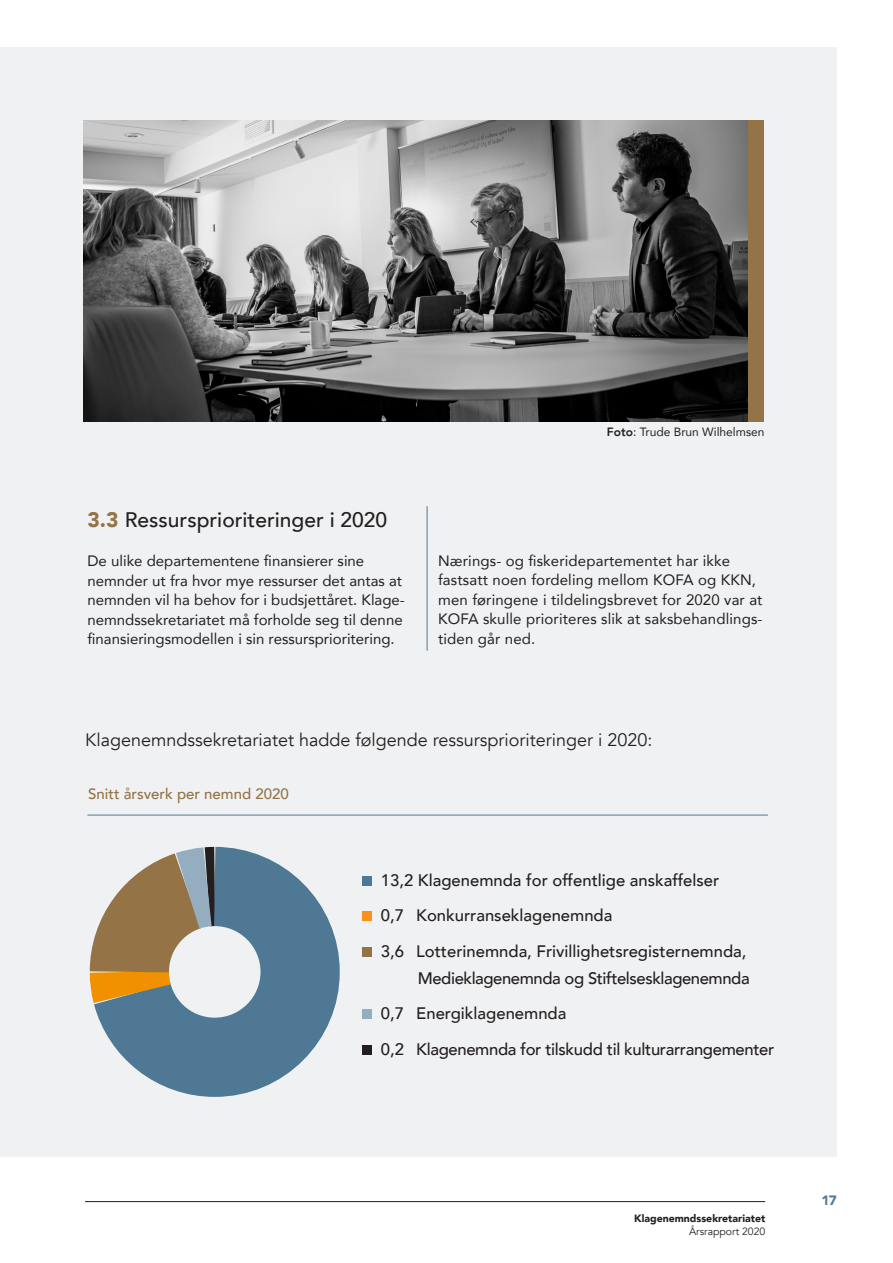
<style>
.page{position:relative;width:893px;height:1263px;background:#fff}
.page>*{position:absolute;margin:0;border:0;box-sizing:border-box;transform-origin:0 0}
.t1{font:500 21px "Avenir";color:#231f20}
.t2{font:18px "Avenir";color:#231f20}
.t3{font:500 16.65px/27px "Avenir";color:#231f20;text-align:right}
.t4{font:500 16.65px "Avenir";letter-spacing:-.02em;color:#231f20}
.t5{font:15px/19.5px "Avenir";color:#231f20}
.t6{font:500 15px "Avenir";color:#947347}
.t7{font:900 13.5px "Avenir";color:#4f7894}
.t8{font:12px "Avenir";color:#231f20}
.t9{font:900 10.5px "Avenir";color:#231f20}
.t10{font:10.5px "Avenir";color:#231f20}
.s1{font-weight:900;color:#947347}
.s2{font-weight:800}
</style>
<div class="page">
<hr style="left:85px;top:1201px;width:680px;height:1px;background:#231f20">
<div style="left:0;top:47px;width:837px;height:1110px;background:#f0f1f2"></div>
<hr style="left:427px;top:506px;width:1px;height:145px;background:#4f7894">
<svg style="left:174px;top:814px;width:205px;height:283px"></svg>
<svg style="left:87px;top:814px;width:207px;height:276px"></svg>
<hr style="left:87px;top:815px;width:681px;height:1px;background:#4f7894">
<div style="left:362px;top:876px;width:10px;height:9px;background:#4f7894"></div>
<div style="left:362px;top:911px;width:10px;height:10px;background:#f7931d"></div>
<div style="left:362px;top:947px;width:10px;height:9px;background:#947347"></div>
<div style="left:362px;top:1009px;width:10px;height:10px;background:#95aebf"></div>
<div style="left:362px;top:1045px;width:10px;height:9px;background:#231f20"></div>
<img style="left:84px;top:121px;width:665px;height:301px">
<div style="left:749px;top:121px;width:15px;height:301px;background:#947347"></div>
<p class="t1" style="left:87px;top:502px;width:301px"><span class="s1">3.3</span> Ressursprioriteringer i 2020</p>
<p class="t5" style="left:87px;top:551px;width:319px">De ulike departementene finansierer sine nemnder ut fra hvor mye ressurser det antas at nemnden vil ha behov for i budsjettåret. Klage-</p>
<p class="t5" style="left:87px;top:609px;width:317px">nemndssekretariatet må forholde seg til denne finansieringsmodellen i sin ressursprioritering.</p>
<p class="t8" style="left:607px;top:423px;width:159px"><span class="s2">Foto</span>: Trude Brun Wilhelmsen</p>
<p class="t5" style="left:438px;top:550px;width:326px">Nærings- og fiskeridepartementet har ikke fastsatt noen fordeling mellom KOFA og KKN, men føringene i tildelingsbrevet for 2020 var at KOFA skulle prioriteres slik at saksbehandlings&shy;tiden går ned.</p>
<p class="t2" style="left:85px;top:729px;width:569px">Klagenemndssekretariatet hadde følgende ressursprioriteringer i 2020:</p>
<p class="t6" style="left:88px;top:780px;width:202px">Snitt årsverk per nemnd 2020</p>
<p class="t3" style="left:381px;top:865px;width:340px">13,2 Klagenemnda for offentlige anskaffelser</p>
<p class="t3" style="left:381px;top:901px;width:233px">0,7 Konkurranseklagenemnda</p>
<p class="t3" style="left:381px;top:936px;width:370px">3,6 Lotterinemnda, Frivillighetsregisternemnda,<br>Medieklagenemnda og Stiftelsesklagenemnda</p>
<p class="t3" style="left:381px;top:999px;width:187px">0,7 Energiklagenemnda</p>
<p class="t4" style="left:381px;top:1034px;width:395px">0,2 Klagenemnda for tilskudd til kulturarrangementer</p>
<p class="t9" style="left:634px;top:1209px;width:133px">Klagenemndssekretariatet</p>
<p class="t10" style="left:689px;top:1225px;width:78px">Årsrapport 2020</p>
<p class="t7" style="left:822px;top:1189px;width:17px">17</p>
</div>
